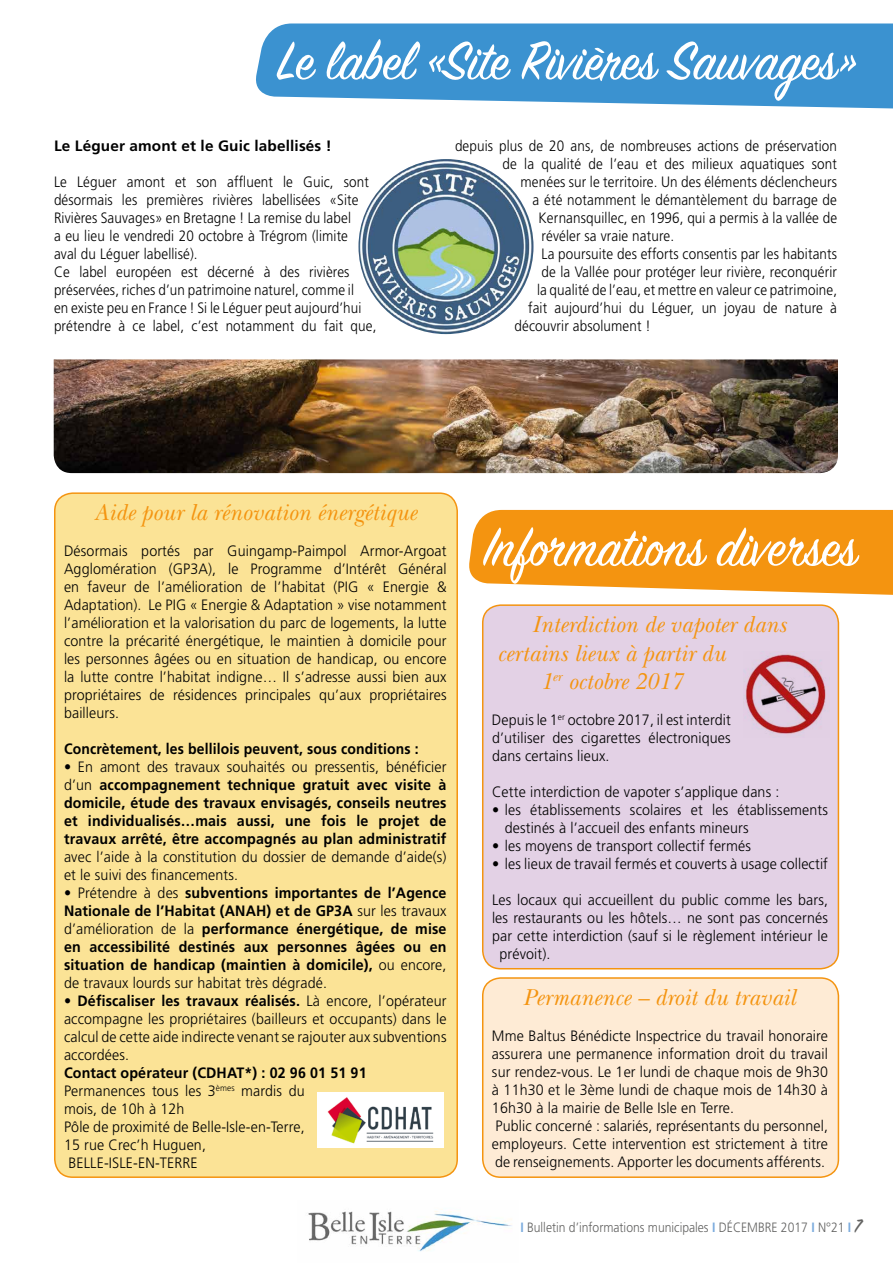
<style>
.page{position:relative;width:893px;height:1263px;background:#fff}
.page>*{position:absolute;margin:0;border:0;box-sizing:border-box;transform-origin:0 0}
.t1{font:60px "Sign Painter House Script";color:#fff;scale:.95 1}
.t2{font:italic 24px "New Baskerville";letter-spacing:.01em;color:#f49410;scale:.95 1}
.t3{font:300 15px/18px "Frutiger";letter-spacing:.01em;color:#000;text-align:justify;scale:.95 1}
.t4{font:300 15px/18px "Frutiger";letter-spacing:.01em;color:#000;scale:.9 1}
.t5{font:700 15px/18px "Frutiger";letter-spacing:.01em;color:#000;text-align:justify;scale:.95 1}
.t6{font:700 15px "Frutiger";letter-spacing:.01em;color:#000;scale:.93 1}
.t7{font:700 15px "Frutiger";letter-spacing:.01em;color:#000}
.t8{font:300 13.5px "Frutiger";color:#626261;scale:.9 1}
.s1{font-weight:300}
.s2{font-weight:700}
.s3{font-weight:700;color:#7babdd}
.s4{font-family:"Sign Painter House Script";font-weight:600;font-size:21px}
</style>
<div class="page">
<img style="left:308px;top:1211px;width:204px;height:41px">
<svg style="left:469px;top:510px;width:424px;height:85px;background:#f49c24"></svg>
<svg style="left:256px;top:23px;width:637px;height:86px;background:#4f9dd4"></svg>
<div style="left:55px;top:493px;width:402px;height:684px;background:#fbe396;border-radius:18px"></div>
<div style="left:54px;top:492px;width:404px;height:686px;border:2px solid #f49410;border-radius:18px"></div>
<div style="left:483px;top:978px;width:355px;height:199px;background:#feebd5;border-radius:18px"></div>
<div style="left:482px;top:977px;width:357px;height:201px;border:2px solid #f49410;border-radius:18px"></div>
<div style="left:483px;top:605px;width:355px;height:364px;background:#e3d1e5;border-radius:18px"></div>
<div style="left:482px;top:604px;width:357px;height:365px;border:2px solid #f49410;border-radius:18px"></div>
<img style="left:744px;top:653px;width:82px;height:81px">
<img style="left:317px;top:1092px;width:126px;height:55px">
<img style="left:358px;top:158px;width:176px;height:177px;border-radius:88px">
<img style="left:54px;top:359px;width:784px;height:114px">
<h1 class="t1" style="left:277px;top:24px;width:612px">Le label «Site Rivières Sauvages»</h1>
<p class="t7" style="left:54px;top:137px;width:279px">Le Léguer amont et le Guic labellisés !</p>
<p class="t4" style="left:54px;top:173px;width:360px">Le Léguer amont et son affluent le Guic, sont désormais les premières rivières labellisées «Site Rivières Sauvages» en Bretagne ! La remise du label<br>a eu lieu le vendredi 20 octobre à Trégrom (limite<br>aval du Léguer labellisé).<br>Ce label européen est décerné à des rivières préservées, riches d’un patrimoine naturel, comme il<br>en existe peu en France ! Si le Léguer peut aujourd’hui prétendre à ce label, c’est notamment du fait que,</p>
<p class="t4" style="left:455px;top:137px;width:426px">depuis plus de 20 ans, de nombreuses actions de préservation</p>
<p class="t4" style="left:502px;top:155px;width:373px">de la qualité de l’eau et des milieux aquatiques sont</p>
<p class="t4" style="left:520px;top:173px;width:353px">menées sur le territoire. Un des éléments déclencheurs</p>
<p class="t4" style="left:532px;top:191px;width:340px">a été notamment le démantèlement du barrage de</p>
<p class="t4" style="left:538px;top:209px;width:333px">Kernansquillec, en 1996, qui a permis à la vallée de</p>
<p class="t4" style="left:541px;top:227px;width:149px">révéler sa vraie nature.</p>
<p class="t4" style="left:541px;top:245px;width:330px">La poursuite des efforts consentis par les habitants</p>
<p class="t4" style="left:541px;top:263px;width:330px">de la Vallée pour protéger leur rivière, reconquérir</p>
<p class="t4" style="left:537px;top:281px;width:335px">la qualité de l’eau, et mettre en valeur ce patrimoine,</p>
<p class="t4" style="left:528px;top:299px;width:345px">fait aujourd’hui du Léguer, un joyau de nature à</p>
<p class="t4" style="left:514px;top:317px;width:153px">découvrir absolument !</p>
<h2 class="t2" style="left:94px;top:498px;width:341px">Aide pour la rénovation énergétique</h2>
<p class="t3" style="left:64px;top:542px;width:404px">Désormais portés par Guingamp-Paimpol Armor-Argoat Agglomération (GP3A), le Programme d’Intérêt Général en faveur de l’amélioration de l’habitat (PIG « Energie &amp; Adaptation). Le PIG « Energie &amp; Adaptation » vise notamment l’amélioration et la valorisation du parc de logements, la lutte contre la précarité énergétique, le maintien à domicile pour les personnes âgées ou en situation de handicap, ou encore la lutte contre l’habitat indigne… Il s’adresse aussi bien aux propriétaires de résidences principales qu’aux propriétaires bailleurs.</p>
<p class="t6" style="left:64px;top:740px;width:383px">Concrètement, les bellilois peuvent, sous conditions :</p>
<p class="t5" style="left:64px;top:757px;width:404px"><span class="s1">• En amont des travaux souhaités ou pressentis, bénéficier d’un</span> accompagnement technique gratuit avec visite à domicile, étude des travaux envisagés, conseils neutres et individualisés…mais aussi, une fois le projet de travaux arrêté, être accompagnés au plan administratif</p>
<p class="t3" style="left:64px;top:848px;width:404px">avec l’aide à la constitution du dossier de demande d’aide(s) et le suivi des financements.</p>
<p class="t5" style="left:64px;top:883px;width:404px"><span class="s1">• Prétendre à des</span> subventions importantes de l’Agence Nationale de l’Habitat (ANAH) et de GP3A <span class="s1">sur les travaux d’amélioration de la</span> performance énergétique, de mise en accessibilité destinés aux personnes âgées ou en situation de handicap (maintien à domicile), <span class="s1">ou encore, de travaux lourds sur habitat très dégradé.</span></p>
<p class="t3" style="left:64px;top:992px;width:404px">• <span class="s2">Défiscaliser les travaux réalisés.</span> Là encore, l’opérateur accompagne les propriétaires (bailleurs et occupants) dans le calcul de cette aide indirecte venant se rajouter aux subventions accordées.</p>
<p class="t5" style="left:64px;top:1063px;width:320px">Contact opérateur (CDHAT*) : 02 96 01 51 91</p>
<p class="t3" style="left:64px;top:1082px;width:255px">Permanences tous les 3<sup>èmes</sup> mardis du</p>
<p class="t3" style="left:64px;top:1100px;width:128px">mois, de 10h à 12h</p>
<p class="t3" style="left:64px;top:1118px;width:255px">Pôle de proximité de Belle-Isle-en-Terre,</p>
<p class="t3" style="left:64px;top:1136px;width:151px">15 rue Crec’h Huguen,</p>
<p class="t3" style="left:69px;top:1154px;width:138px">BELLE-ISLE-EN-TERRE</p>
<h1 class="t1" style="left:484px;top:510px;width:394px">Informations diverses</h1>
<h2 class="t2" style="left:532px;top:610px;width:269px">Interdiction de vapoter dans</h2>
<h2 class="t2" style="left:497px;top:639px;width:242px">certains lieux à partir du</h2>
<h2 class="t2" style="left:540px;top:668px;width:151px">1<sup>er</sup> octobre 2017</h2>
<p class="t3" style="left:492px;top:711px;width:253px">Depuis le 1<sup>er</sup> octobre 2017, il est interdit d’utiliser des cigarettes électroniques dans certains lieux.</p>
<p class="t3" style="left:492px;top:783px;width:304px">Cette interdiction de vapoter s’applique dans :</p>
<p class="t3" style="left:505px;top:801px;width:342px;text-indent:-13px">• les établissements scolaires et les établissements destinés à l’accueil des enfants mineurs</p>
<p class="t3" style="left:492px;top:837px;width:274px">• les moyens de transport collectif fermés</p>
<p class="t3" style="left:492px;top:855px;width:355px">• les lieux de travail fermés et couverts à usage collectif</p>
<p class="t3" style="left:492px;top:891px;width:355px">Les locaux qui accueillent du public comme les bars,</p>
<p class="t3" style="left:492px;top:909px;width:355px">les restaurants ou les hôtels… ne sont pas concernés</p>
<p class="t3" style="left:492px;top:927px;width:355px">par cette interdiction (sauf si le règlement intérieur le</p>
<p class="t3" style="left:499px;top:945px;width:55px">prévoit).</p>
<h2 class="t2" style="left:523px;top:983px;width:288px">Permanence – droit du travail</h2>
<p class="t3" style="left:492px;top:1026px;width:355px;text-align:left">Mme Baltus Bénédicte Inspectrice du travail honoraire assurera une permanence information droit du travail sur rendez-vous. Le 1er lundi de chaque mois de 9h30 à 11h30 et le 3ème lundi de chaque mois de 14h30 à 16h30 à la mairie de Belle Isle en Terre.<br>Public concerné : salariés, représentants du personnel, employeurs. Cette intervention est strictement à titre de renseignements. Apporter les documents afférents.</p>
<p class="t8" style="left:520px;top:1219px;width:380px"><span class="s3">I</span> Bulletin d’informations municipales <span class="s3">I</span> DÉCEMBRE 2017 <span class="s3">I</span> N°21 <span class="s3">I</span> <span class="s4">7</span></p>
</div>
